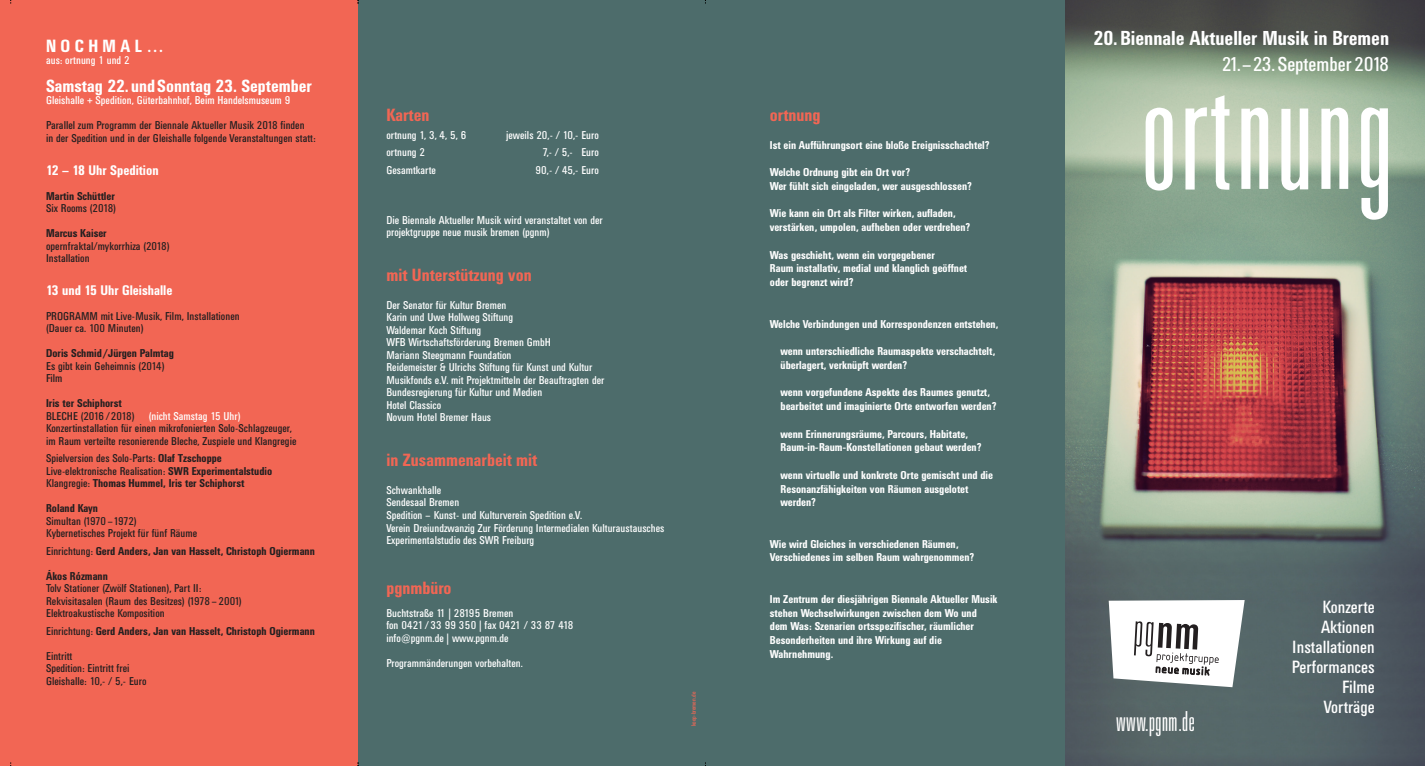
<style>
.page{position:relative;width:1425px;height:766px;background:#fff}
.page>*{position:absolute;margin:0;border:0;box-sizing:border-box;transform-origin:0 0}
.t1{font:300 167.38px "Univers Ultra Condensed BQ";letter-spacing:.01em;color:#fff}
.t2{font:300 28.38px "Univers Ultra Condensed BQ";color:#fff}
.t3{font:700 20px "Univers Condensed BQ";color:#fff}
.t4{font:20px "Univers Condensed BQ";color:#fff}
.t5{font:700 17.5px "Univers Condensed BQ";color:#f26654}
.t6{font:17.5px/20px "Univers Condensed BQ";color:#fff;text-align:right}
.t7{font:700 17.5px "Univers Condensed BQ";color:#fff}
.t8{font:700 13.75px "Univers Condensed BQ";color:#fff}
.t9{font:700 11.25px/13.8px "Univers Condensed BQ";color:#fff}
.t10{font:11.25px/12.5px "Univers Condensed BQ";color:#fff}
.t11{font:11.25px/12.5px "Univers Condensed BQ";color:#231f20}
.t12{font:700 11.25px "Univers Condensed BQ";color:#231f20}
.t13{font:6.25px "Univers Condensed BQ";color:#f26654}
.s1{font-weight:700}
.s2{color:#fff}
.s3{font-weight:400}
.s4{font-size:10.62px}
</style>
<div class="page">
<div style="left:0;top:0;width:358px;height:765px;background:#f26654"></div>
<img style="left:1064px;top:0;width:360px;height:765px">
<div style="left:358px;top:0;width:706px;height:765px;background:#4d6c6b"></div>
<svg style="left:1108px;top:600px;width:136px;height:101px"></svg>
<h3 class="t7" style="left:46px;top:36px;width:119px">N O C H M A L …</h3>
<p class="t10" style="left:46px;top:55px;width:85px">aus: ortnung 1 und 2</p>
<h3 class="t7" style="left:46px;top:76px;width:267px">Samstag 22. und Sonntag 23. September</h3>
<p class="t10" style="left:46px;top:95px;width:246px">Gleishalle + Spedition, Güterbahnhof, Beim Handelsmuseum 9</p>
<p class="t11" style="left:46px;top:120px;width:271px">Parallel zum Programm der Biennale Aktueller Musik 2018 finden<br>in der Spedition und in der Gleishalle folgende Veranstaltungen statt:</p>
<p class="t8" style="left:46px;top:162px;width:114px">12 – 18 Uhr Spedition</p>
<p class="t12" style="left:46px;top:189px;width:70px">Martin Schüttler</p>
<p class="t11" style="left:46px;top:202px;width:72px">Six Rooms (2018)</p>
<p class="t12" style="left:46px;top:227px;width:62px">Marcus Kaiser</p>
<p class="t11" style="left:46px;top:240px;width:125px">opernfraktal/mykorrhiza (2018)<br>Installation</p>
<p class="t8" style="left:46px;top:282px;width:128px">13 und 15 Uhr Gleishalle</p>
<p class="t11" style="left:46px;top:310px;width:195px">PROGRAMM mit Live-Musik, Film, Installationen (Dauer ca. 100 Minuten)</p>
<p class="t12" style="left:46px;top:347px;width:129px">Doris Schmid /Jürgen Palmtag</p>
<p class="t11" style="left:46px;top:360px;width:120px">Es gibt kein Geheimnis (2014)<br>Film</p>
<p class="t11" style="left:46px;top:397px;width:252px"><span class="s1">Iris ter Schiphorst<br></span>BLECHE (2016 /2018) <span class="s2">(nicht Samstag 15 Uhr)<br></span>Konzertinstallation für einen mikrofonierten Solo-Schlagzeuger, im Raum verteilte resonierende Bleche, Zuspiele und Klangregie</p>
<p class="t11" style="left:46px;top:452px;width:228px">Spielversion des Solo-Parts: <span class="s1">Olaf Tzschoppe<br></span>Live-elektronische Realisation: <span class="s1">SWR Experimentalstudio<br></span>Klangregie: <span class="s1">Thomas Hummel, Iris ter Schiphorst</span></p>
<p class="t12" style="left:46px;top:502px;width:54px">Roland Kayn</p>
<p class="t11" style="left:46px;top:515px;width:153px">Simultan (1970–1972)<br>Kybernetisches Projekt für fünf Räume</p>
<p class="t12" style="left:46px;top:544px;width:270px"><span class="s3">Einrichtung:</span> Gerd Anders, Jan van Hasselt, Christoph Ogiermann</p>
<p class="t12" style="left:46px;top:569px;width:63px">Ákos Rózmann</p>
<p class="t11" style="left:46px;top:582px;width:197px">Tolv Stationer (Zwölf Stationen), Part II:<br>Rekvisitasalen (Raum des Besitzes) (1978 –2001)<br>Elektroakustische Komposition</p>
<p class="t12" style="left:46px;top:624px;width:270px"><span class="s3">Einrichtung:</span> Gerd Anders, Jan van Hasselt, Christoph Ogiermann</p>
<p class="t11" style="left:46px;top:650px;width:102px">Eintritt<br>Spedition: Eintritt frei<br>Gleishalle: 10,- / 5,- Euro</p>
<h3 class="t5" style="left:386px;top:105px;width:45px">Karten</h3>
<p class="t10" style="left:386px;top:129px;width:81px">ortnung 1, 3, 4, 5, 6</p>
<p class="t10" style="left:506px;top:129px;width:94px">jeweils 20,- / 10,- Euro</p>
<p class="t10" style="left:386px;top:146px;width:40px">ortnung 2</p>
<p class="t10" style="left:542px;top:146px;width:58px">7,- / 5,- Euro</p>
<p class="t10" style="left:386px;top:164px;width:51px">Gesamtkarte</p>
<p class="t10" style="left:535px;top:164px;width:65px">90,- / 45,- Euro</p>
<p class="t10" style="left:386px;top:214px;width:218px">Die Biennale Aktueller Musik wird veranstaltet von der projektgruppe neue musik bremen (pgnm)</p>
<h3 class="t5" style="left:386px;top:265px;width:147px">mit Unterstützung von</h3>
<p class="t10" style="left:386px;top:299px;width:219px">Der Senator für Kultur Bremen<br>Karin und Uwe Hollweg Stiftung<br>Waldemar Koch Stiftung<br>WFB Wirtschaftsförderung Bremen GmbH<br>Mariann Steegmann Foundation<br>Reidemeister &amp; Ulrichs Stiftung für Kunst und Kultur Musikfonds e.V. mit Projektmitteln der Beauftragten der Bundesregierung für Kultur und Medien<br>Hotel Classico<br>Novum Hotel Bremer Haus</p>
<h3 class="t5" style="left:386px;top:450px;width:152px">in Zusammenarbeit mit</h3>
<p class="t10" style="left:386px;top:484px;width:279px">Schwankhalle<br>Sendesaal Bremen<br>Spedition – Kunst- und Kulturverein Spedition e.V.<br>Verein Dreiundzwanzig Zur Förderung Intermedialen Kulturaustausches Experimentalstudio des SWR Freiburg</p>
<h3 class="t5" style="left:386px;top:578px;width:67px">pgnmbüro</h3>
<p class="t10" style="left:386px;top:606px;width:188px">Buchtstraße 11 | 28195 Bremen<br>fon 0421 /33 99 350 | fax 0421 / 33 87 418 info<span class="s4">@</span>pgnm.de | www.pgnm.de</p>
<p class="t10" style="left:386px;top:656px;width:138px">Programmänderungen vorbehalten.</p>
<p class="t13" style="left:690px;top:726px;width:36px;rotate:-90deg">koop-bremen.de</p>
<h3 class="t5" style="left:770px;top:105px;width:52px">ortnung</h3>
<p class="t9" style="left:770px;top:138px;width:221px">Ist ein Aufführungsort eine bloße Ereignisschachtel?</p>
<p class="t9" style="left:770px;top:165px;width:203px">Welche Ordnung gibt ein Ort vor?<br>Wer fühlt sich eingeladen, wer ausgeschlossen?</p>
<p class="t9" style="left:770px;top:207px;width:202px">Wie kann ein Ort als Filter wirken, aufladen, verstärken, umpolen, aufheben oder verdrehen?</p>
<p class="t9" style="left:770px;top:248px;width:199px">Was geschieht, wenn ein vorgegebener<br>Raum installativ, medial und klanglich geöffnet oder begrenzt wird?</p>
<p class="t9" style="left:770px;top:317px;width:230px">Welche Verbindungen und Korrespondenzen entstehen,</p>
<p class="t9" style="left:780px;top:344px;width:216px">wenn unterschiedliche Raumaspekte verschachtelt, überlagert, verknüpft werden?</p>
<p class="t9" style="left:780px;top:385px;width:217px">wenn vorgefundene Aspekte des Raumes genutzt, bearbeitet und imaginierte Orte entworfen werden?</p>
<p class="t9" style="left:780px;top:427px;width:202px">wenn Erinnerungsräume, Parcours, Habitate,<br>Raum-in-Raum-Konstellationen gebaut werden?</p>
<p class="t9" style="left:780px;top:468px;width:214px">wenn virtuelle und konkrete Orte gemischt und die<br>Resonanzfähigkeiten von Räumen ausgelotet werden?</p>
<p class="t9" style="left:770px;top:537px;width:206px">Wie wird Gleiches in verschiedenen Räumen,<br>Verschiedenes im selben Raum wahrgenommen?</p>
<p class="t9" style="left:770px;top:592px;width:229px">Im Zentrum der diesjährigen Biennale Aktueller Musik stehen Wechselwirkungen zwischen dem Wo und<br>dem Was: Szenarien ortsspezifischer, räumlicher Besonderheiten und ihre Wirkung auf die Wahrnehmung.</p>
<h3 class="t3" style="left:1093px;top:27px;width:297px">20. Biennale Aktueller Musik in Bremen</h3>
<h3 class="t4" style="left:1221px;top:53px;width:169px">21.–23. September2018</h3>
<h1 class="t1" style="left:1141px;top:40px;width:255px">ortnung</h1>
<h2 class="t2" style="left:1116px;top:705px;width:80px">www.pgnm.de</h2>
<h3 class="t6" style="left:1291px;top:597px;width:84px">Konzerte<br>Aktionen<br>Installationen<br>Performances<br>Filme<br>Vorträge</h3>
</div>
